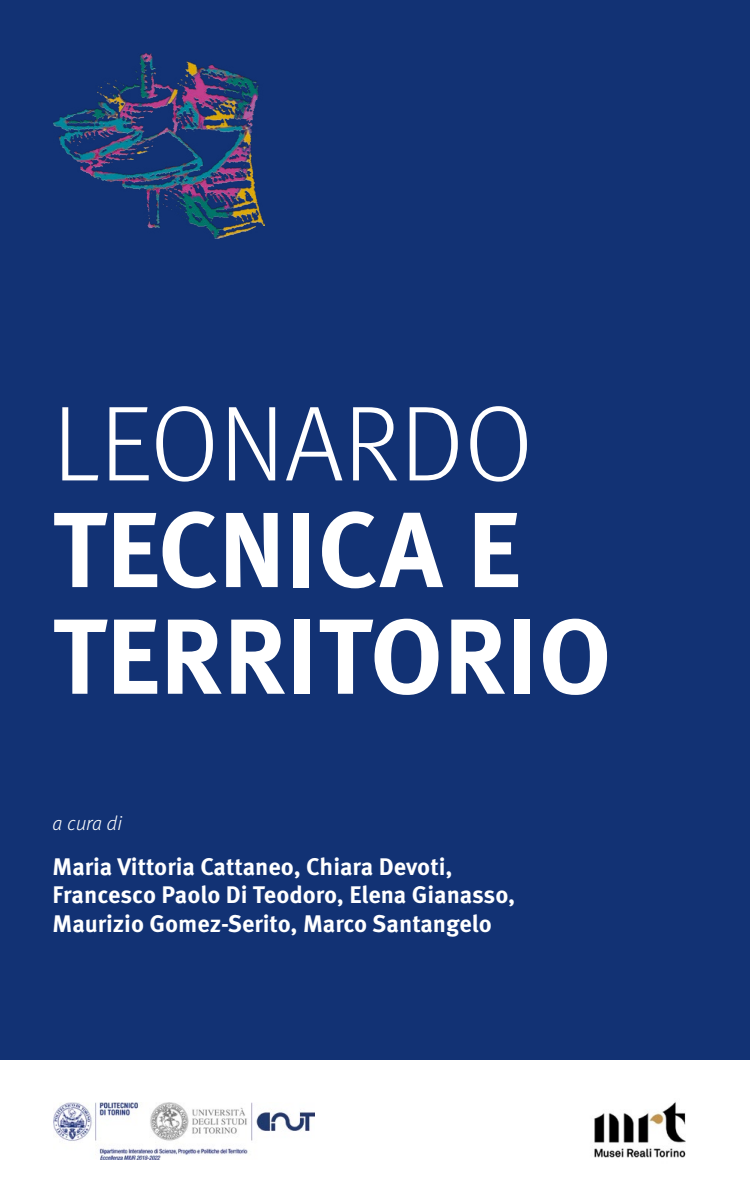
<style>
.page{position:relative;width:750px;height:1200px;background:#fff}
.page>*{position:absolute;margin:0;border:0;box-sizing:border-box;transform-origin:0 0}
.t1{font:700 106.7px/106.7px "Meta Pro";color:#fff}
.t2{font:300 106.7px "Meta Pro";color:#fff}
.t3{font:700 24px/28.8px "Meta Pro";color:#fff}
.t4{font:italic 300 20px "Meta Pro";color:#fff}
</style>
<div class="page">
<div style="left:0;top:0;width:750px;height:1060px;background:#123274"></div>
<img style="left:53px;top:53px;width:211px;height:185px">
<img style="left:53px;top:1102px;width:262px;height:58px">
<img style="left:594px;top:1102px;width:92px;height:56px">
<h1 class="t2" style="left:53px;top:366px;width:482px">LEONARDO</h1>
<h1 class="t1" style="left:53px;top:490px;width:561px">TECNICA E<br>TERRITORIO</h1>
<p class="t4" style="left:53px;top:808px;width:71px">a cura di</p>
<p class="t3" style="left:53px;top:850px;width:464px">Maria Vittoria Cattaneo, Chiara Devoti,<br>Francesco Paolo Di Teodoro, Elena Gianasso,<br>Maurizio Gomez-Serito, Marco Santangelo</p>
</div>
